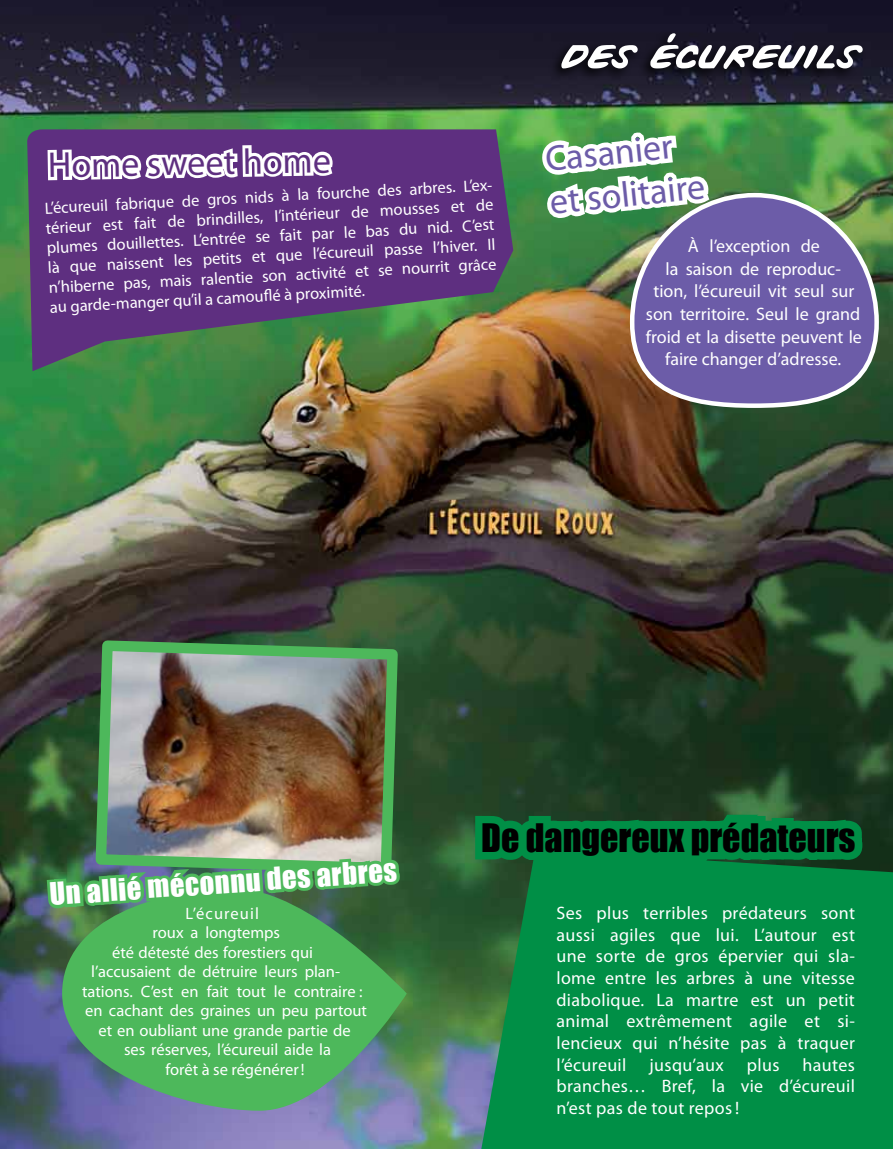
<style>
.page{position:relative;width:893px;height:1149px;background:#fff}
.page>*{position:absolute;margin:0;border:0;box-sizing:border-box;transform-origin:0 0}
.t1{font:55.5px "Vigilante Notes";letter-spacing:-.02em;color:#fff}
.t2{font:36px "Impact";color:#000}
.t3{font:36px/43.2px "Myriad Pro";color:#6c5ca8}
.t4{font:36px "Myriad Pro";color:#5e2f80}
.t5{font:28.5px "Impact";color:#fff}
.t6{font:18px/21.6px "Myriad Pro";letter-spacing:.005em;color:#fff;text-align:justify}
.t7{font:16.5px/19.8px "Myriad Pro";color:#fff}
.t8{font:16.5px "Myriad Pro";letter-spacing:.07em;color:#fff}
</style>
<div class="page">
<img style="left:0;top:0;width:893px;height:1148px">
<div style="left:547px;top:28px;width:320px;height:53px;background:#000;opacity:.9"></div>
<svg style="left:62px;top:888px;width:345px;height:222px;background:#5f9383"></svg>
<svg style="left:27px;top:129px;width:486px;height:242px;background:#684f6d"></svg>
<div style="left:481px;top:849px;width:412px;height:299px;background:#008f46"></div>
<svg style="left:468px;top:751px;width:407px;height:261px;background:#0c743a"></svg>
<svg style="left:628px;top:190px;width:253px;height:220px;background:#706899"></svg>
<svg style="left:539px;top:127px;width:176px;height:130px"></svg>
<img style="left:44px;top:96px;width:361px;height:975px">
<h2 class="t4" style="left:48px;top:143px;width:284px;rotate:-1deg">Home sweet home</h2>
<p class="t7" style="left:44px;top:198px;width:453px;rotate:-3deg">L’écureuil fabrique de gros nids à la fourche des arbres. L’ex&shy;térieur est fait de brindilles, l’intérieur de mousses et de plumes douillettes. L’entrée se fait par le bas du nid. C’est là que naissent les petits et que l’écureuil passe l’hiver. Il n’hiberne pas, mais ralentie son activité et se nourrit grâce au garde-manger qu’il a camoufl é à proximité.</p>
<h1 class="t1" style="left:561px;top:25px;width:302px">des ÉCUREUILS</h1>
<h2 class="t3" style="left:543px;top:137px;width:157px;rotate:-6deg">Casanier et solitaire</h2>
<p class="t6" style="left:646px;top:235px;width:218px;line-height:22.5px;text-align:center">À l’exception de<br>la saison de reproduc-<br>tion, l’écureuil vit seul sur son territoire. Seul le grand froid et la disette peuvent le faire changer d’adresse.</p>
<h3 class="t5" style="left:48px;top:876px;width:349px;rotate:-4deg">Un allié méconnu des arbres</h3>
<p class="t8" style="left:186px;top:902px;width:75px">L’écureuil</p>
<p class="t7" style="left:153px;top:922px;width:129px">roux a longtemps</p>
<p class="t7" style="left:112px;top:941px;width:202px">été détesté des forestiers qui</p>
<p class="t7" style="left:91px;top:961px;width:251px">l’accusaient de détruire leurs plan-</p>
<p class="t7" style="left:82px;top:980px;width:282px">tations. C’est en fait tout le contraire :</p>
<p class="t7" style="left:85px;top:1000px;width:283px">en cachant des graines un peu partout</p>
<p class="t7" style="left:99px;top:1019px;width:253px">et en oubliant une grande partie de</p>
<p class="t7" style="left:124px;top:1039px;width:209px">ses réserves, l’écureuil aide la</p>
<p class="t7" style="left:166px;top:1058px;width:141px">forêt à se régénérer!</p>
<h2 class="t2" style="left:481px;top:815px;width:376px">De dangereux prédateurs</h2>
<p class="t6" style="left:556px;top:901px;width:300px">Ses plus terribles prédateurs sont aussi agiles que lui. L’autour est une sorte de gros épervier qui sla&shy;lome entre les arbres à une vitesse diabolique. La martre est un petit animal extrêmement agile et si&shy;lencieux qui n’hésite pas à traquer l’écureuil</p>
<p class="t6" style="left:556px;top:1053px;width:300px;text-indent:246px">hautes branches… Bref, la vie d’écureuil n’est pas de tout repos!</p>
<p class="t6" style="left:649px;top:1053px;width:76px">jusqu’aux</p>
<p class="t6" style="left:747px;top:1053px;width:34px">plus</p>
</div>
